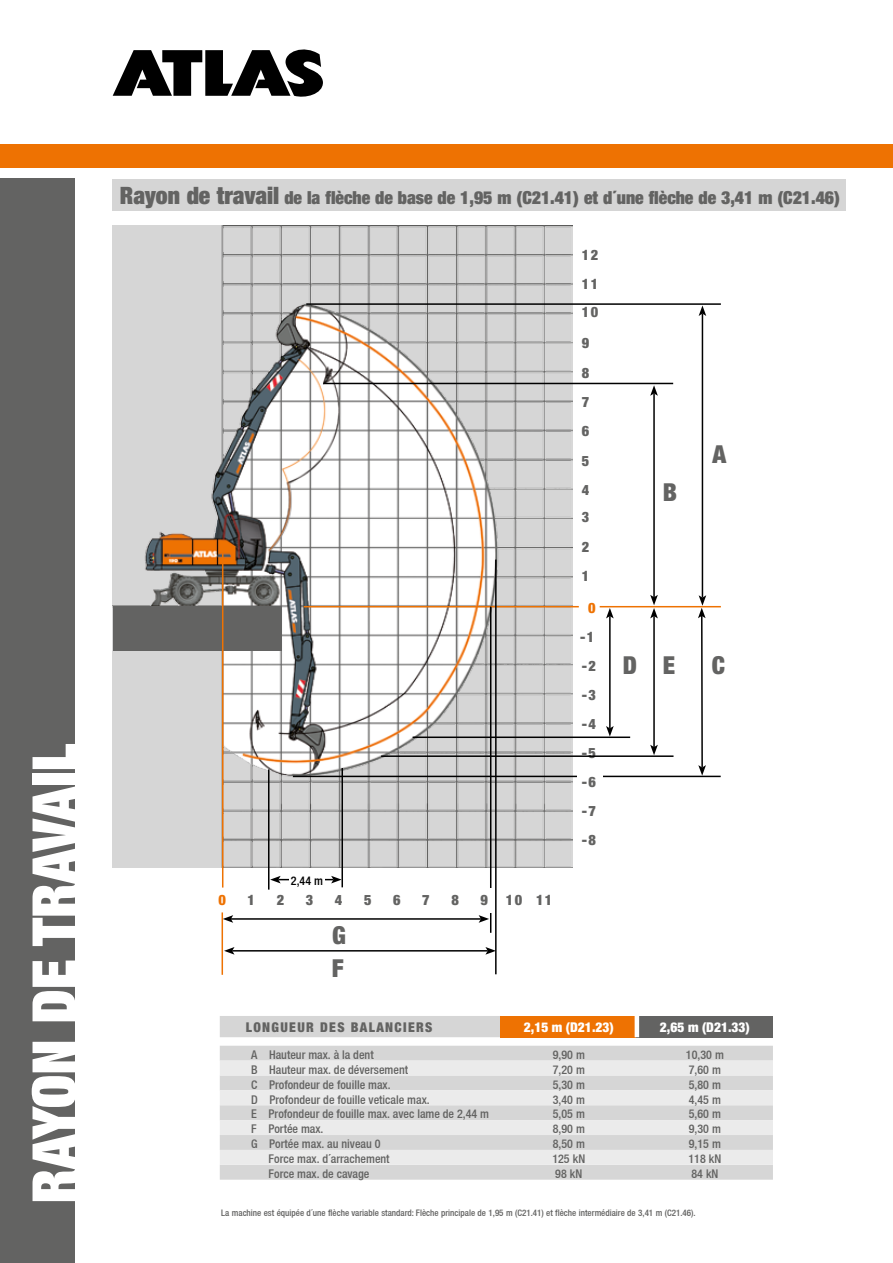
<style>
.page{position:relative;width:893px;height:1263px;background:#fff}
.page>*{position:absolute;margin:0;border:0;box-sizing:border-box;transform-origin:0 0}
.t1{font:900 expanded 60px "Helvetica Neue";color:#fff}
.t2{font:900 condensed 24.75px/33.5px "Helvetica Neue";color:#636362}
.t3{font:900 expanded 18px "Helvetica Neue";color:#636362}
.t4{font:900 condensed 14.4px/29.1px "Helvetica Neue";letter-spacing:.1em;color:#636362;text-align:justify}
.t5{font:900 condensed 14.4px "Helvetica Neue";color:#ee7202}
.t6{font:900 condensed 13.5px "Helvetica Neue";color:#fff}
.t7{font:900 condensed 13.5px "Helvetica Neue";letter-spacing:.1em;color:#636362}
.t8{font:500 condensed 12px "Helvetica Neue LT";color:#636362}
.t9{font:500 condensed 12px "Helvetica Neue LT";color:#000}
.t10{font:500 condensed 9px "Helvetica Neue LT";color:#636362}
.s1{font-size:24px}
</style>
<div class="page">
<img style="left:113px;top:225px;width:460px;height:642px">
<div style="left:113px;top:606px;width:169px;height:44px;background:#636362"></div>
<hr style="left:323px;top:383px;width:350px;height:1px;background:#000">
<hr style="left:304px;top:606px;width:275px;height:1px;background:#ee7202">
<hr style="left:600px;top:606px;width:121px;height:1px;background:#ee7202">
<hr style="left:381px;top:755px;width:292px;height:2px;background:#000">
<hr style="left:413px;top:736px;width:217px;height:2px;background:#000">
<hr style="left:293px;top:776px;width:428px;height:1px;background:#000">
<hr style="left:278px;top:879px;width:55px;height:1px;background:#000">
<svg style="left:270px;top:876px;width:11px;height:7px"></svg>
<svg style="left:331px;top:876px;width:10px;height:7px"></svg>
<hr style="left:232px;top:950px;width:256px;height:1px;background:#000">
<svg style="left:224px;top:947px;width:11px;height:8px"></svg>
<svg style="left:485px;top:947px;width:10px;height:8px"></svg>
<hr style="left:231px;top:918px;width:250px;height:2px;background:#000">
<svg style="left:223px;top:915px;width:10px;height:8px"></svg>
<svg style="left:479px;top:915px;width:10px;height:8px"></svg>
<hr style="left:306px;top:303px;width:415px;height:2px;background:#000">
<hr style="left:702px;top:314px;width:1px;height:284px;background:#000">
<svg style="left:699px;top:305px;width:7px;height:11px"></svg>
<hr style="left:701px;top:616px;width:2px;height:151px;background:#000">
<svg style="left:698px;top:765px;width:8px;height:11px"></svg>
<svg style="left:698px;top:595px;width:8px;height:23px"></svg>
<hr style="left:653px;top:616px;width:2px;height:131px;background:#000">
<svg style="left:650px;top:745px;width:8px;height:10px"></svg>
<hr style="left:609px;top:616px;width:2px;height:112px;background:#000">
<svg style="left:606px;top:726px;width:8px;height:10px"></svg>
<svg style="left:606px;top:608px;width:8px;height:10px"></svg>
<hr style="left:268px;top:769px;width:1px;height:121px;background:#000">
<hr style="left:222px;top:553px;width:1px;height:334px;background:#ee7202">
<hr style="left:222px;top:912px;width:1px;height:63px;background:#ee7202">
<hr style="left:495px;top:560px;width:2px;height:414px;background:#000">
<hr style="left:490px;top:607px;width:1px;height:326px;background:#000">
<hr style="left:341px;top:768px;width:2px;height:119px;background:#000">
<hr style="left:653px;top:393px;width:2px;height:204px;background:#000">
<svg style="left:650px;top:385px;width:8px;height:11px"></svg>
<svg style="left:650px;top:595px;width:8px;height:23px"></svg>
<div style="left:289px;top:872px;width:36px;height:17px;background:#fff"></div>
<div style="left:577px;top:770px;width:25px;height:24px;background:#fff"></div>
<div style="left:475px;top:888px;width:20px;height:24px;background:#fff"></div>
<svg style="left:220px;top:1016px;width:553px;height:164px;fill:#d6d6d6"></svg>
<div style="left:501px;top:1016px;width:136px;height:21px;background:#ee7202"></div>
<div style="left:637px;top:1016px;width:136px;height:21px;background:#636362"></div>
<svg style="left:220px;top:1060px;width:553px;height:105px;background:#e2e2e2"></svg>
<hr style="left:635px;top:1016px;width:4px;height:21px;background:#fff">
<div style="left:0;top:179px;width:74px;height:1084px;background:#636362"></div>
<div style="left:113px;top:179px;width:733px;height:31px;background:#d5d5d5"></div>
<svg style="left:113px;top:49px;width:210px;height:48px"></svg>
<div style="left:0;top:144px;width:893px;height:24px;background:#ee7202"></div>
<h1 class="t1" style="left:16px;top:1203px;width:461px;rotate:-90deg">Rayon de travail</h1>
<h3 class="t3" style="left:120px;top:186px;width:722px"><span class="s1">Rayon de travail</span> de la flèche de base de 1,95 m (C21.41) et d´une flèche de 3,41 m (C21.46)</h3>
<p class="t4" style="left:582px;top:240px;width:18px">12</p>
<p class="t4" style="left:582px;top:269px;width:18px">11</p>
<p class="t4" style="left:582px;top:297px;width:18px">10</p>
<p class="t4" style="left:582px;top:328px;width:9px">9</p>
<p class="t4" style="left:582px;top:358px;width:9px">8</p>
<p class="t4" style="left:582px;top:387px;width:9px">7</p>
<p class="t5" style="left:218px;top:891px;width:9px">0</p>
<p class="t9" style="left:291px;top:874px;width:34px">2,44 m</p>
<p class="t4" style="left:480px;top:885px;width:9px">9</p>
<p class="t4" style="left:506px;top:885px;width:18px">10</p>
<p class="t4" style="left:248px;top:885px;width:9px">1</p>
<p class="t4" style="left:277px;top:885px;width:9px">2</p>
<p class="t4" style="left:306px;top:885px;width:9px">3</p>
<p class="t4" style="left:335px;top:885px;width:9px">4</p>
<p class="t4" style="left:364px;top:885px;width:9px">5</p>
<p class="t4" style="left:393px;top:885px;width:9px">6</p>
<p class="t4" style="left:422px;top:885px;width:9px">7</p>
<p class="t4" style="left:451px;top:885px;width:9px">8</p>
<p class="t4" style="left:536px;top:885px;width:18px">11</p>
<h2 class="t2" style="left:332px;top:918px;width:16px">G<br>F</h2>
<p class="t4" style="left:582px;top:416px;width:9px">6</p>
<p class="t4" style="left:582px;top:446px;width:9px">5</p>
<p class="t4" style="left:582px;top:475px;width:9px">4</p>
<p class="t4" style="left:582px;top:502px;width:9px">3</p>
<p class="t4" style="left:582px;top:532px;width:9px">2</p>
<p class="t4" style="left:582px;top:561px;width:9px">1</p>
<p class="t5" style="left:588px;top:599px;width:9px">0</p>
<p class="t4" style="left:580px;top:622px;width:17px">-1 -2 -3 -4 -5</p>
<p class="t4" style="left:582px;top:767px;width:16px">-6</p>
<p class="t4" style="left:582px;top:796px;width:16px">-7 -8</p>
<h2 class="t2" style="left:663px;top:475px;width:16px">B</h2>
<h2 class="t2" style="left:712px;top:437px;width:15px">A</h2>
<h2 class="t2" style="left:623px;top:648px;width:54px">D E</h2>
<h2 class="t2" style="left:712px;top:648px;width:15px">C</h2>
<p class="t7" style="left:246px;top:1019px;width:188px">LONGUEUR DES BALANCIERS</p>
<p class="t6" style="left:524px;top:1019px;width:91px">2,15 m (D21.23)</p>
<p class="t6" style="left:660px;top:1019px;width:91px">2,65 m (D21.33)</p>
<p class="t8" style="left:251px;top:1047px;width:124px">A Hauteur max. à la dent</p>
<p class="t8" style="left:553px;top:1047px;width:34px">9,90 m</p>
<p class="t8" style="left:686px;top:1047px;width:39px">10,30 m</p>
<p class="t8" style="left:251px;top:1062px;width:158px">B Hauteur max. de déversement</p>
<p class="t8" style="left:553px;top:1062px;width:34px">7,20 m</p>
<p class="t8" style="left:689px;top:1062px;width:34px">7,60 m</p>
<p class="t8" style="left:251px;top:1077px;width:141px">C Profondeur de fouille max.</p>
<p class="t8" style="left:553px;top:1077px;width:34px">5,30 m</p>
<p class="t8" style="left:689px;top:1077px;width:34px">5,80 m</p>
<p class="t8" style="left:251px;top:1092px;width:180px">D Profondeur de fouille veticale max.</p>
<p class="t8" style="left:553px;top:1092px;width:34px">3,40 m</p>
<p class="t8" style="left:689px;top:1092px;width:34px">4,45 m</p>
<p class="t8" style="left:251px;top:1107px;width:239px">E Profondeur de fouille max. avec lame de 2,44 m</p>
<p class="t8" style="left:553px;top:1107px;width:34px">5,05 m</p>
<p class="t8" style="left:689px;top:1107px;width:34px">5,60 m</p>
<p class="t8" style="left:251px;top:1122px;width:74px">F Portée max.</p>
<p class="t8" style="left:553px;top:1122px;width:34px">8,90 m</p>
<p class="t8" style="left:689px;top:1122px;width:34px">9,30 m</p>
<p class="t8" style="left:251px;top:1137px;width:131px">G Portée max. au niveau 0</p>
<p class="t8" style="left:553px;top:1137px;width:34px">8,50 m</p>
<p class="t8" style="left:689px;top:1137px;width:34px">9,15 m</p>
<p class="t8" style="left:269px;top:1151px;width:123px">Force max. d´arrachement</p>
<p class="t8" style="left:552px;top:1151px;width:34px">125 kN</p>
<p class="t8" style="left:688px;top:1151px;width:34px">118 kN</p>
<p class="t8" style="left:269px;top:1166px;width:102px">Force max. de cavage</p>
<p class="t8" style="left:555px;top:1166px;width:29px">98 kN</p>
<p class="t8" style="left:691px;top:1166px;width:29px">84 kN</p>
<p class="t10" style="left:221px;top:1207px;width:476px">La machine est équipée d´une flèche variable standard: Flèche principale de 1,95 m (C21.41) et flèche intermédiaire de 3,41 m (C21.46).</p>
</div>
